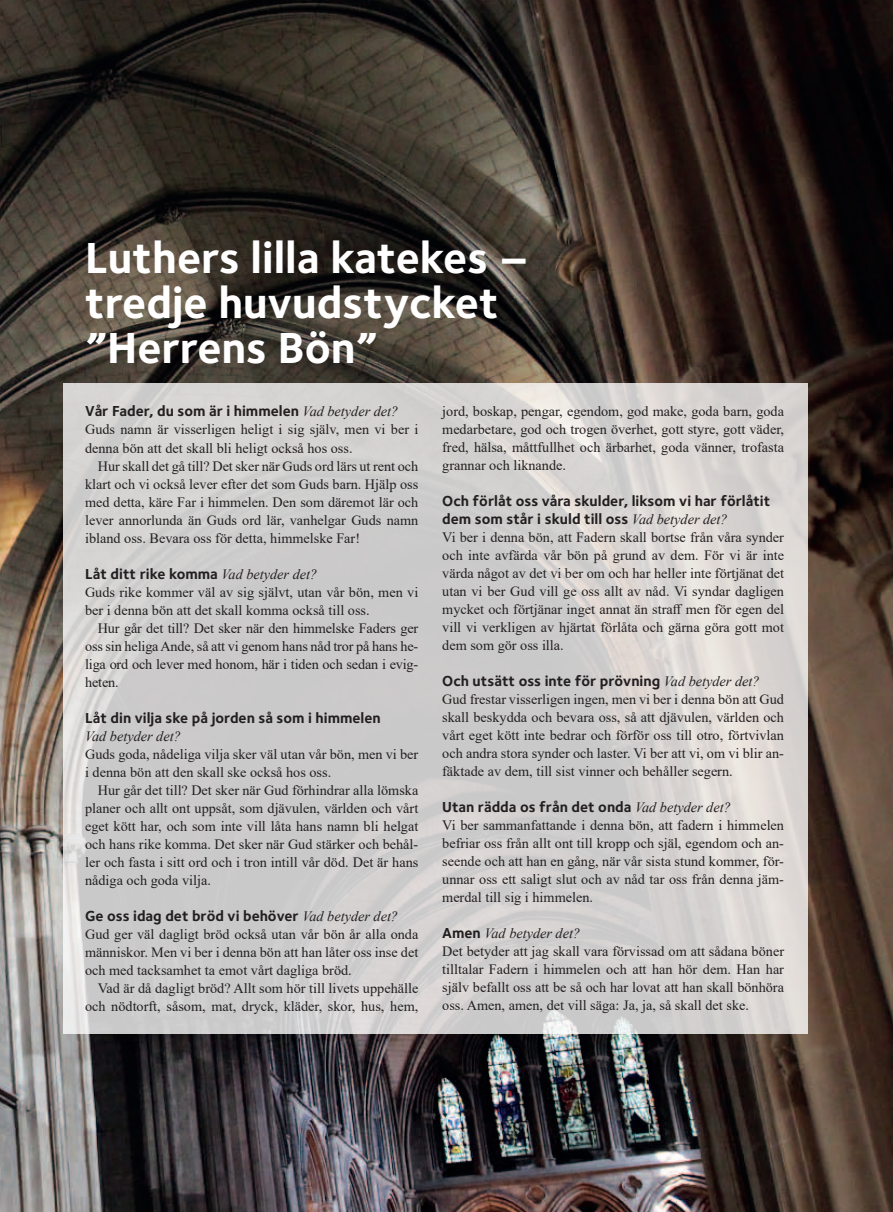
<style>
.page{position:relative;width:893px;height:1212px;background:#fff}
.page>*{position:absolute;margin:0;border:0;box-sizing:border-box;transform-origin:0 0}
.t1{font:700 45px/45px "Foundry Sterling";color:#fff}
.t2{font:700 15px/18px "Foundry Sterling";color:#231f20}
.t3{font:14.25px/18px "Times New Roman";color:#231f20;text-align:justify}
.t4{font:italic 14.25px "Times New Roman";color:#231f20}
.s1{font-family:"Times New Roman";font-weight:400;font-style:italic;font-size:14.25px}
.s2{font-family:"Foundry Sterling";font-weight:700;font-size:15px}
.s3{font-style:italic}
</style>
<div class="page">
<img style="left:0;top:0;width:893px;height:1212px">
<svg style="left:64px;top:383px;width:744px;height:651px;background:#d2d0cf"></svg>
<h1 class="t1" style="left:85px;top:235px;width:446px">Luthers lilla katekes – tredje huvudstycket ”Herrens Bön”</h1>
<p class="t2" style="left:85px;top:402px;width:315px">Vår Fader, du som är i himmelen <span class="s1">Vad betyder det?</span></p>
<p class="t3" style="left:85px;top:420px;width:335px">Guds namn är visserligen heligt i sig själv, men vi ber i denna bön att det skall bli heligt också hos oss.</p>
<p class="t3" style="left:85px;top:456px;width:335px;text-indent:13px">Hur skall det gå till? Det sker när Guds ord lärs ut rent och klart och vi också lever efter det som Guds barn. Hjälp oss med detta, käre Far i himmelen. Den som däremot lär och lever annorlunda än Guds ord lär, vanhelgar Guds namn ibland oss. Bevara oss för detta, himmelske Far!</p>
<p class="t2" style="left:85px;top:564px;width:234px">Låt ditt rike komma <span class="s1">Vad betyder det?</span></p>
<p class="t3" style="left:85px;top:582px;width:335px">Guds rike kommer väl av sig självt, utan vår bön, men vi ber i denna bön att det skall komma också till oss.</p>
<p class="t3" style="left:85px;top:618px;width:335px;text-indent:13px">Hur går det till? Det sker när den himmelske Faders ger oss sin heliga Ande, så att vi genom hans nåd tror på hans he&shy;liga ord och lever med honom, här i tiden och sedan i evig&shy;heten.</p>
<p class="t2" style="left:85px;top:708px;width:297px">Låt din vilja ske på jorden så som i himmelen</p>
<p class="t4" style="left:85px;top:726px;width:97px">Vad betyder det?</p>
<p class="t3" style="left:85px;top:744px;width:335px">Guds goda, nådeliga vilja sker väl utan vår bön, men vi ber i denna bön att den skall ske också hos oss.</p>
<p class="t3" style="left:85px;top:780px;width:335px;text-indent:13px">Hur går det till? Det sker när Gud förhindrar alla lömska planer och allt ont uppsåt, som djävulen, världen och vårt eget kött har, och som inte vill låta hans namn bli helgat och hans rike komma. Det sker när Gud stärker och behål&shy;ler och fasta i sitt ord och i tron intill vår död. Det är hans nådiga och goda vilja.</p>
<p class="t2" style="left:85px;top:906px;width:315px">Ge oss idag det bröd vi behöver <span class="s1">Vad betyder det?</span></p>
<p class="t3" style="left:85px;top:924px;width:335px">Gud ger väl dagligt bröd också utan vår bön år alla onda människor. Men vi ber i denna bön att han låter oss inse det och med tacksamhet ta emot vårt dagliga bröd.</p>
<p class="t3" style="left:85px;top:978px;width:335px;text-align:right">Vad är då dagligt bröd? Allt som hör till livets uppehälle och nödtorft, såsom, mat, dryck, kläder, skor, hus, hem,</p>
<p class="t3" style="left:442px;top:402px;width:343px">jord, boskap, pengar, egendom, god make, goda barn, goda medarbetare, god och trogen överhet, gott styre, gott väder, fred, hälsa, måttfullhet och ärbarhet, goda vänner, trofasta grannar och liknande.</p>
<p class="t2" style="left:442px;top:492px;width:330px">Och förlåt oss våra skulder, liksom vi har förlåtit dem som står i skuld till oss <span class="s1">Vad betyder det?</span></p>
<p class="t3" style="left:442px;top:528px;width:343px">Vi ber i denna bön, att Fadern skall bortse från våra synder och inte avfärda vår bön på grund av dem. För vi är inte värda något av det vi ber om och har heller inte förtjänat det utan vi ber Gud vill ge oss allt av nåd. Vi syndar dagligen mycket och förtjänar inget annat än straff men för egen del vill vi verkligen av hjärtat förlåta och gärna göra gott mot dem som gör oss illa.</p>
<p class="t2" style="left:442px;top:672px;width:319px">Och utsätt oss inte för prövning <span class="s1">Vad betyder det?</span></p>
<p class="t3" style="left:442px;top:690px;width:343px">Gud frestar visserligen ingen, men vi ber i denna bön att Gud skall beskydda och bevara oss, så att djävulen, världen och vårt eget kött inte bedrar och förför oss till otro, förtvivlan och andra stora synder och laster. Vi ber att vi, om vi blir an&shy;fäktade av dem, till sist vinner och behåller segern.</p>
<p class="t2" style="left:442px;top:798px;width:290px">Utan rädda os från det onda <span class="s1">Vad betyder det?</span></p>
<p class="t3" style="left:442px;top:816px;width:343px">Vi ber sammanfattande i denna bön, att fadern i himmelen befriar oss från allt ont till kropp och själ, egendom och an&shy;seende och att han en gång, när vår sista stund kommer, för&shy;unnar oss ett saligt slut och av nåd tar oss från denna jäm&shy;merdal till sig i himmelen.</p>
<p class="t3" style="left:442px;top:924px;width:343px;text-align:left"><span class="s2">Amen</span> <span class="s3">Vad betyder det?<br></span>Det betyder att jag skall vara förvissad om att sådana böner tilltalar Fadern i himmelen och att han hör dem. Han har själv befallt oss att be så och har lovat att han skall bönhöra oss. Amen, amen, det vill säga: Ja, ja, så skall det ske.</p>
</div>
